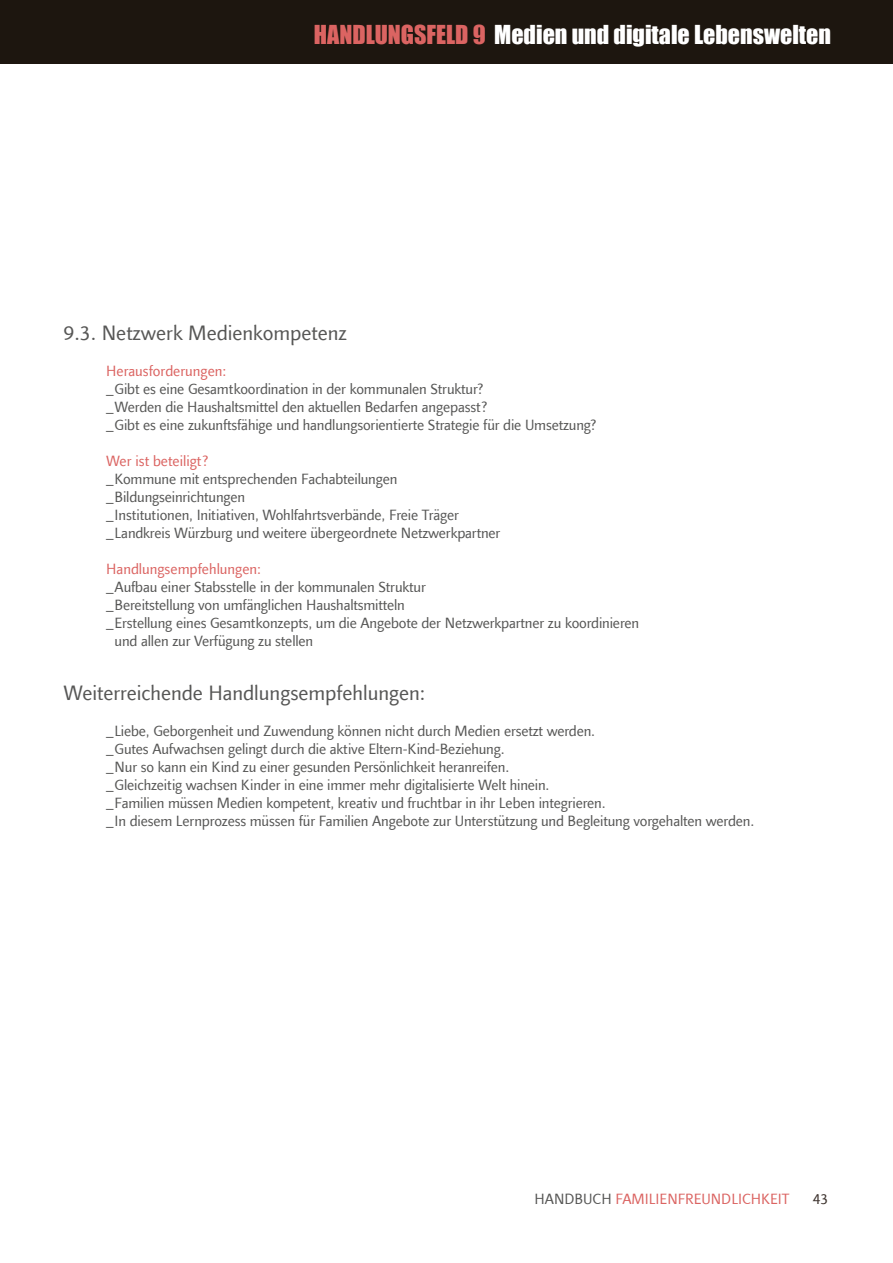
<style>
.page{position:relative;width:893px;height:1263px;background:#fff}
.page>*{position:absolute;margin:0;border:0;box-sizing:border-box;transform-origin:0 0}
.t1{font:24px "Impact";color:#fff}
.t2{font:21px "Finnegan LT Com";color:#575756}
.t3{font:15px/18px "Finnegan LT Com";letter-spacing:-.01em;color:#575756}
.t4{font:15px "Finnegan LT Com";color:#db6462}
.t5{font:15px "Finnegan LT Com";color:#3c322d}
.s1{color:#db6462}
.s2{color:#575756}
</style>
<div class="page">
<div style="left:0;top:0;width:893px;height:64px;background:#1d160f"></div>
<h1 class="t1" style="left:314px;top:16px;width:519px"><span class="s1">HANDLUNGSFELD 9</span> Medien und digitale Lebenswelten</h1>
<h2 class="t2" style="left:64px;top:321px;width:285px">9.3. Netzwerk Medienkompetenz</h2>
<p class="t4" style="left:106px;top:362px;width:122px">Herausforderungen:</p>
<p class="t3" style="left:106px;top:380px;width:491px">_Gibt es eine Gesamtkoordination in der kommunalen Struktur?<br>_Werden die Haushaltsmittel den aktuellen Bedarfen angepasst?<br>_Gibt es eine zukunftsfähige und handlungsorientierte Strategie für die Umsetzung?</p>
<p class="t4" style="left:106px;top:452px;width:103px">Wer ist beteiligt?</p>
<p class="t3" style="left:106px;top:470px;width:396px">_Kommune mit entsprechenden Fachabteilungen _Bildungseinrichtungen<br>_Institutionen, Initiativen, Wohlfahrtsverbände, Freie Träger _Landkreis Würzburg und weitere übergeordnete Netzwerkpartner</p>
<p class="t4" style="left:106px;top:560px;width:156px">Handlungsempfehlungen:</p>
<p class="t3" style="left:106px;top:578px;width:321px">_Aufbau einer Stabsstelle in der kommunalen Struktur</p>
<p class="t3" style="left:106px;top:596px;width:300px">_Bereitstellung von umfänglichen Haushaltsmitteln</p>
<p class="t3" style="left:106px;top:614px;width:535px">_Erstellung eines Gesamtkonzepts, um die Angebote der Netzwerkpartner zu koordinieren</p>
<p class="t3" style="left:115px;top:632px;width:200px">und allen zur Verfügung zu stellen</p>
<h2 class="t2" style="left:64px;top:681px;width:363px">Weiterreichende Handlungsempfehlungen:</h2>
<p class="t3" style="left:106px;top:722px;width:650px">_Liebe, Geborgenheit und Zuwendung können nicht durch Medien ersetzt werden.<br>_Gutes Aufwachsen gelingt durch die aktive Eltern-Kind-Beziehung.<br>_Nur so kann ein Kind zu einer gesunden Persönlichkeit heranreifen.<br>_Gleichzeitig wachsen Kinder in eine immer mehr digitalisierte Welt hinein.<br>_Familien müssen Medien kompetent, kreativ und fruchtbar in ihr Leben integrieren.<br>_In diesem Lernprozess müssen für Familien Angebote zur Unterstützung und Begleitung vorgehalten werden.</p>
<p class="t4" style="left:535px;top:1190px;width:256px"><span class="s2">HANDBUCH</span> FAMILIENFREUNDLICHKEIT</p>
<p class="t5" style="left:813px;top:1190px;width:17px">43</p>
</div>
